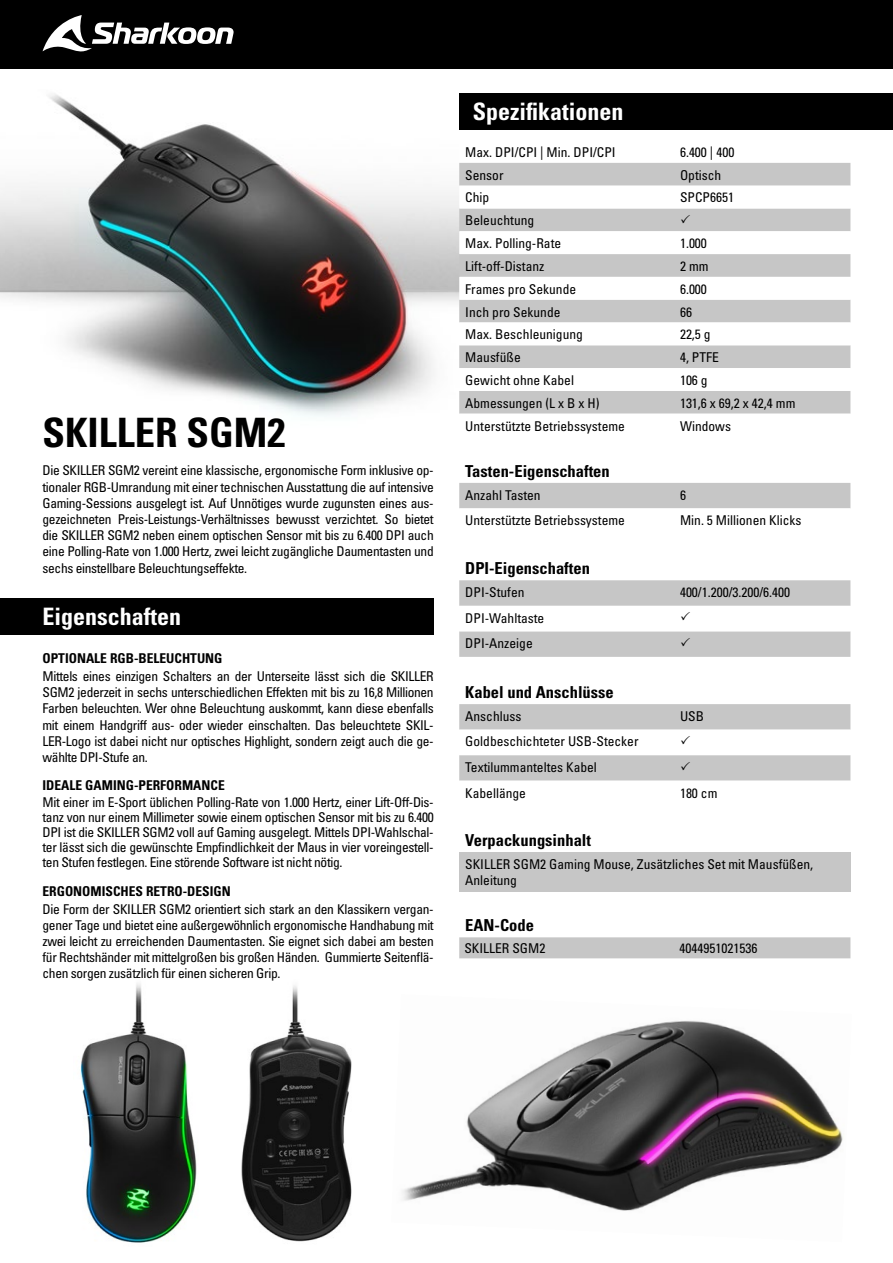
<style>
.page{position:relative;width:893px;height:1263px;background:#fff}
.page>*{position:absolute;margin:0;border:0;box-sizing:border-box;transform-origin:0 0}
.t1{font:40.5px "Univers LTCYR 67 Bold Cond";color:#000}
.t2{font:24px "Univers LTCYR 67 Bold Cond";color:#fff}
.t3{font:16.5px "Univers LTCYR 67 Bold Cond";color:#000}
.t4{font:condensed 13.5px/16.2px "Univers LTCYR 57";color:#000}
.t5{font:13.5px "Univers LTCYR 67 Bold Cond";color:#000}
</style>
<div class="page">
<div style="left:0;top:0;width:893px;height:69px;background:#000"></div>
<svg style="left:43px;top:15px;width:191px;height:37px"></svg>
<img style="left:0;top:94px;width:459px;height:323px">
<img style="left:402px;top:1020px;width:441px;height:191px">
<div style="left:459px;top:93px;width:434px;height:37px;background:#000"></div>
<div style="left:459px;top:163px;width:391px;height:23px;background:#c6c6c6"></div>
<svg style="left:459px;top:208px;width:391px;height:206px;fill:#c6c6c6"></svg>
<div style="left:459px;top:483px;width:391px;height:26px;background:#c6c6c6"></div>
<div style="left:459px;top:852px;width:391px;height:39px;background:#c6c6c6"></div>
<div style="left:0;top:598px;width:434px;height:37px;background:#000"></div>
<div style="left:459px;top:937px;width:391px;height:21px;background:#c6c6c6"></div>
<img style="left:80px;top:983px;width:117px;height:260px">
<img style="left:241px;top:985px;width:111px;height:257px">
<svg style="left:681px;top:214px;width:9px;height:9px"></svg>
<svg style="left:459px;top:580px;width:391px;height:77px"></svg>
<svg style="left:459px;top:704px;width:391px;height:77px"></svg>
<h1 class="t1" style="left:43px;top:408px;width:245px">SKILLER SGM2</h1>
<p class="t4" style="left:43px;top:462px;width:393px;text-align:justify">Die SKILLER SGM2 vereint eine klassische, ergonomische Form inklusive op&shy;tionaler RGB-Umrandung mit einer technischen Ausstattung die auf intensive Gaming-Sessions ausgelegt ist. Auf Unnötiges wurde zugunsten eines aus&shy;gezeichneten Preis-Leistungs-Verhältnisses bewusst verzichtet. So bietet die SKILLER SGM2 neben einem optischen Sensor mit bis zu 6.400 DPI auch eine Polling-Rate von 1.000 Hertz, zwei leicht zugängliche Daumentasten und sechs einstellbare Beleuchtungseffekte.</p>
<h2 class="t2" style="left:43px;top:602px;width:140px">Eigenschaften</h2>
<p class="t5" style="left:43px;top:650px;width:181px">OPTIONALE RGB-BELEUCHTUNG</p>
<p class="t4" style="left:43px;top:668px;width:393px;text-align:justify">Mittels eines einzigen Schalters an der Unterseite lässt sich die SKILLER SGM2 jederzeit in sechs unterschiedlichen Effekten mit bis zu 16,8 Millionen Farben beleuchten. Wer ohne Beleuchtung auskommt, kann diese ebenfalls mit einem Handgriff aus- oder wieder einschalten. Das beleuchtete SKIL-LER-Logo ist dabei nicht nur optisches Highlight, sondern zeigt auch die ge&shy;wählte DPI-Stufe an.</p>
<p class="t5" style="left:43px;top:777px;width:184px">IDEALE GAMING-PERFORMANCE</p>
<p class="t4" style="left:43px;top:794px;width:393px;line-height:15px;text-align:justify">Mit einer im E-Sport üblichen Polling-Rate von 1.000 Hertz, einer Lift-Off-Dis&shy;tanz von nur einem Millimeter sowie einem optischen Sensor mit bis zu 6.400<br>DPI ist die SKILLER SGM2 voll auf Gaming ausgelegt. Mittels DPI-Wahlschal&shy;ter lässt sich die gewünschte Empfindlichkeit der Maus in vier voreingestell&shy;ten Stufen festlegen. Eine störende Software ist nicht nötig.</p>
<p class="t5" style="left:43px;top:882px;width:190px">ERGONOMISCHES RETRO-DESIGN</p>
<p class="t4" style="left:43px;top:900px;width:393px;text-align:justify">Die Form der SKILLER SGM2 orientiert sich stark an den Klassikern vergan&shy;gener Tage und bietet eine außergewöhnlich ergonomische Handhabung mit zwei leicht zu erreichenden Daumentasten. Sie eignet sich dabei am besten für Rechtshänder mit mittelgroßen bis großen Händen. Gummierte Seitenflä&shy;chen sorgen zusätzlich für einen sicheren Grip.</p>
<h2 class="t2" style="left:473px;top:97px;width:152px">Spezifikationen</h2>
<p class="t4" style="left:465px;top:144px;width:152px">Max. DPI/CPI | Min. DPI/CPI</p>
<p class="t4" style="left:680px;top:144px;width:56px">6.400 | 400</p>
<p class="t4" style="left:465px;top:166px;width:40px">Sensor</p>
<p class="t4" style="left:680px;top:166px;width:43px">Optisch</p>
<p class="t4" style="left:465px;top:189px;width:26px">Chip</p>
<p class="t4" style="left:680px;top:189px;width:55px">SPCP6651</p>
<p class="t4" style="left:465px;top:209px;width:97px;line-height:22.8px">Beleuchtung<br>Max. Polling-Rate</p>
<p class="t4" style="left:680px;top:235px;width:28px">1.000</p>
<p class="t4" style="left:465px;top:258px;width:81px">Lift-off-Distanz</p>
<p class="t4" style="left:680px;top:258px;width:30px">2 mm</p>
<p class="t4" style="left:465px;top:280px;width:112px">Frames pro Sekunde</p>
<p class="t4" style="left:680px;top:280px;width:28px">6.000</p>
<p class="t4" style="left:465px;top:303px;width:97px">Inch pro Sekunde</p>
<p class="t4" style="left:680px;top:303px;width:13px">66</p>
<p class="t4" style="left:465px;top:326px;width:119px">Max. Beschleunigung</p>
<p class="t4" style="left:680px;top:326px;width:32px">22,5 g</p>
<p class="t4" style="left:465px;top:349px;width:57px">Mausfüße</p>
<p class="t4" style="left:680px;top:349px;width:40px">4, PTFE</p>
<p class="t4" style="left:465px;top:372px;width:110px">Gewicht ohne Kabel</p>
<p class="t4" style="left:680px;top:372px;width:29px">106 g</p>
<p class="t4" style="left:465px;top:394px;width:136px">Abmessungen (L x B x H)</p>
<p class="t4" style="left:680px;top:394px;width:117px">131,6 x 69,2 x 42,4 mm</p>
<p class="t4" style="left:465px;top:417px;width:161px">Unterstützte Betriebssysteme</p>
<p class="t4" style="left:680px;top:417px;width:52px">Windows</p>
<p class="t3" style="left:465px;top:461px;width:146px">Tasten-Eigenschaften</p>
<p class="t4" style="left:465px;top:486px;width:77px">Anzahl Tasten</p>
<p class="t4" style="left:680px;top:486px;width:7px">6</p>
<p class="t4" style="left:465px;top:512px;width:161px">Unterstützte Betriebssysteme</p>
<p class="t4" style="left:680px;top:512px;width:123px">Min. 5 Millionen Klicks</p>
<p class="t3" style="left:465px;top:558px;width:126px">DPI-Eigenschaften</p>
<p class="t4" style="left:465px;top:584px;width:61px">DPI-Stufen</p>
<p class="t4" style="left:680px;top:584px;width:112px">400/1.200/3.200/6.400</p>
<p class="t4" style="left:465px;top:605px;width:81px;line-height:25.5px">DPI-Wahltaste<br>DPI-Anzeige</p>
<p class="t3" style="left:465px;top:682px;width:150px">Kabel und Anschlüsse</p>
<p class="t4" style="left:465px;top:708px;width:58px">Anschluss</p>
<p class="t4" style="left:680px;top:708px;width:26px">USB</p>
<p class="t4" style="left:465px;top:728px;width:175px;line-height:25.5px">Goldbeschichteter USB-Stecker<br>Textilummanteltes Kabel<br>Kabellänge</p>
<p class="t4" style="left:680px;top:784px;width:39px">180 cm</p>
<p class="t3" style="left:465px;top:830px;width:127px">Verpackungsinhalt</p>
<p class="t4" style="left:465px;top:856px;width:349px">SKILLER SGM2 Gaming Mouse, Zusätzliches Set mit Mausfüßen,<br>Anleitung</p>
<p class="t3" style="left:465px;top:915px;width:70px">EAN-Code</p>
<p class="t4" style="left:464px;top:940px;width:82px">SKILLER SGM2</p>
<p class="t4" style="left:679px;top:940px;width:79px">4044951021536</p>
</div>
